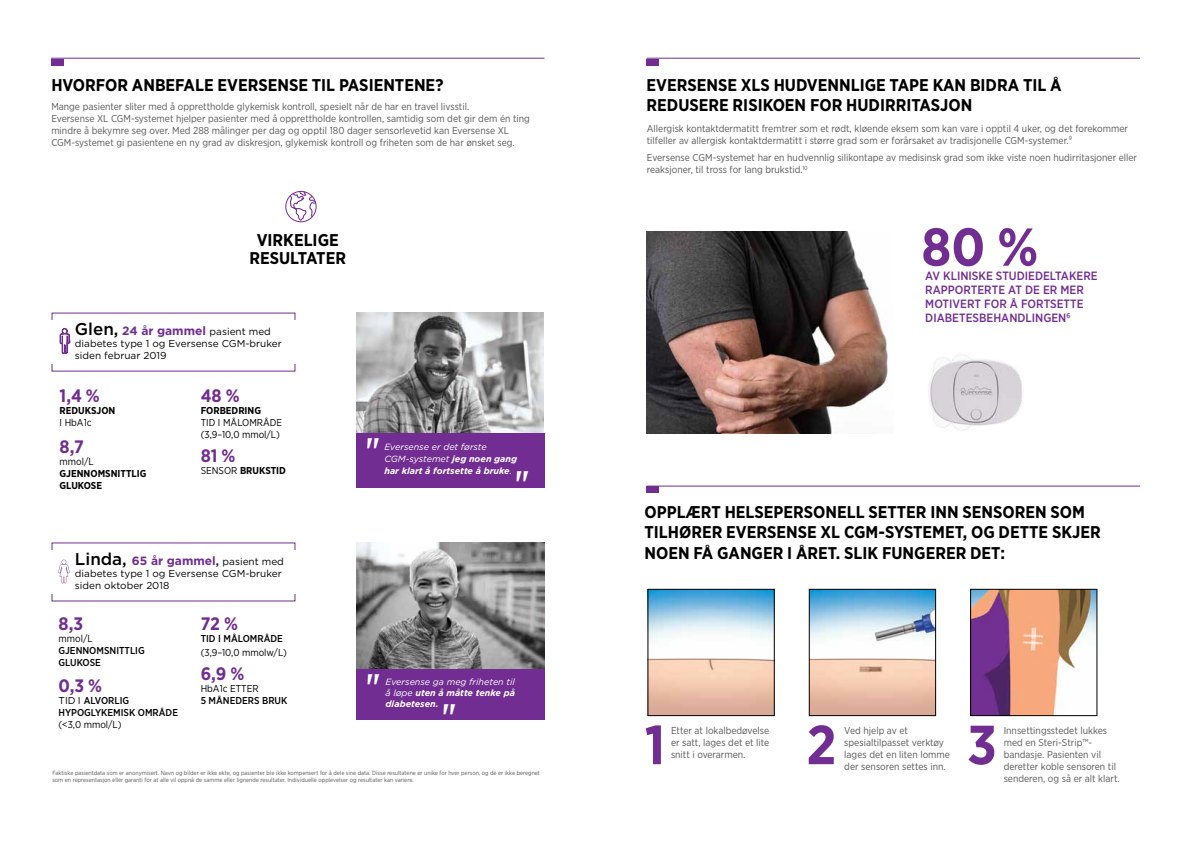
<style>
.page{position:relative;width:1191px;height:842px;background:#fff}
.page>*{position:absolute;margin:0;border:0;box-sizing:border-box;transform-origin:0 0}
.t1{font:700 55px "Gotham Narrow";color:#712d91}
.t2{font:700 53.2px "Gotham Narrow";color:#712d91}
.t3{font:500 34px "Gotham Narrow";color:#fff}
.t4{font:700 18px "Gotham Narrow";color:#712d91}
.t5{font:700 17px/20.4px "Gotham Narrow";color:#000}
.t6{font:500 12px/14px "Gotham Narrow";color:#712d91}
.t7{font:700 12px "Gotham";color:#712d91}
.t8{font:10px/12px "Gotham Narrow";color:#58595b}
.t9{font:10px/12px "Gotham";color:#000}
.t10{font:10px/12px "Gotham Narrow";color:#000}
.t11{font:500 10px/12px "Gotham Narrow";color:#000}
.t12{font:700 10px/12px "Gotham Narrow";color:#000}
.t13{font:italic 700 9px/12px "Gotham";color:#fff}
.t14{font:italic 9px/11px "Gotham";color:#fff;text-align:justify}
.t15{font:6px/7px "Gotham Narrow";color:#58595b}
.s1{font-weight:500;font-size:17px;color:#000}
.s2{font-weight:400;font-size:10px;color:#000}
.s3{font-weight:400}
.s4{font-weight:500;color:#000}
.s5{font-family:"Gotham";font-weight:400}
.s6{font-weight:700}
</style>
<div class="page">
<img style="left:356px;top:313px;width:187px;height:121px">
<div style="left:356px;top:434px;width:188px;height:54px;background:#712d91"></div>
<img style="left:356px;top:542px;width:188px;height:127px">
<div style="left:356px;top:669px;width:188px;height:50px;background:#712d91"></div>
<svg style="left:60px;top:328px;width:9px;height:25px"></svg>
<svg style="left:59px;top:560px;width:11px;height:23px"></svg>
<div style="left:285px;top:191px;width:31px;height:31px;border:1px solid #712d91;border-radius:50%"></div>
<svg style="left:290px;top:191px;width:26px;height:30px"></svg>
<hr style="left:646px;top:58px;width:494px;height:1px;background:#712d91">
<div style="left:646px;top:59px;width:13px;height:6px;background:#712d91"></div>
<img style="left:647px;top:232px;width:241px;height:201px">
<hr style="left:646px;top:486px;width:494px;height:1px;background:#712d91">
<div style="left:646px;top:487px;width:13px;height:6px;background:#712d91"></div>
<img style="left:649px;top:591px;width:123px;height:123px">
<div style="left:647px;top:589px;width:127px;height:127px;border:1px solid #000"></div>
<img style="left:811px;top:591px;width:123px;height:123px">
<div style="left:809px;top:589px;width:127px;height:127px;border:1px solid #000"></div>
<img style="left:972px;top:591px;width:123px;height:123px">
<div style="left:970px;top:589px;width:127px;height:127px;border:1px solid #000"></div>
<img style="left:928px;top:354px;width:94px;height:77px">
<hr style="left:51px;top:58px;width:493px;height:1px;background:#712d91">
<div style="left:51px;top:59px;width:13px;height:6px;background:#712d91"></div>
<h3 class="t5" style="left:51px;top:75px;width:393px">HVORFOR ANBEFALE EVERSENSE TIL PASIENTENE?</h3>
<p class="t8" style="left:51px;top:100px;width:480px">Mange pasienter sliter med å opprettholde glykemisk kontroll, spesielt når de har en travel livsstil.<br>Eversense XL CGM-systemet hjelper pasienter med å opprettholde kontrollen, samtidig som det gir dem én ting mindre å bekymre seg over. Med 288 målinger per dag og opptil 180 dager sensorlevetid kan Eversense XL CGM-systemet gi pasientene en ny grad av diskresjon, glykemisk kontroll og friheten som de har ønsket seg.</p>
<h3 class="t5" style="left:249px;top:230px;width:98px;line-height:18.6px;text-align:center">VIRKELIGE<br>RESULTATER</h3>
<p class="t7" style="left:75px;top:323px;width:197px"><span class="s1">Glen,</span> 24 år gammel <span class="s2">pasient med</span></p>
<p class="t9" style="left:75px;top:338px;width:208px">diabetes type 1 og Eversense CGM-bruker siden februar 2019</p>
<h3 class="t4" style="left:60px;top:384px;width:42px">1,4 %</h3>
<p class="t12" style="left:60px;top:405px;width:57px">REDUKSJON</p>
<p class="t10" style="left:60px;top:416px;width:34px">I HbA1c</p>
<h3 class="t4" style="left:60px;top:435px;width:26px">8,7</h3>
<p class="t10" style="left:60px;top:455px;width:36px">mmol/L</p>
<p class="t12" style="left:60px;top:467px;width:88px">GJENNOMSNITTLIG<br>GLUKOSE</p>
<h3 class="t4" style="left:201px;top:384px;width:40px">48 %</h3>
<p class="t12" style="left:201px;top:405px;width:62px">FORBEDRING</p>
<p class="t10" style="left:201px;top:416px;width:83px">TID I MÅLOMRÅDE (3,9–10,0 mmol/L)</p>
<h3 class="t4" style="left:201px;top:444px;width:36px">81 %</h3>
<p class="t12" style="left:201px;top:465px;width:87px"><span class="s3">SENSOR</span> BRUKSTID</p>
<p class="t7" style="left:75px;top:553px;width:210px"><span class="s1">Linda,</span> 65 år gammel<span class="s4">,</span> <span class="s2">pasient med</span></p>
<p class="t9" style="left:75px;top:568px;width:208px">diabetes type 1 og Eversense CGM-bruker siden oktober 2018</p>
<h3 class="t4" style="left:59px;top:612px;width:26px">8,3</h3>
<p class="t10" style="left:59px;top:632px;width:36px">mmol/L</p>
<p class="t11" style="left:59px;top:644px;width:88px">GJENNOMSNITTLIG<br>GLUKOSE</p>
<h3 class="t4" style="left:59px;top:674px;width:45px">0,3 %</h3>
<p class="t11" style="left:59px;top:695px;width:121px"><span class="s5">TID I</span> ALVORLIG<br>HYPOGLYKEMISK OMRÅDE</p>
<p class="t10" style="left:59px;top:719px;width:65px">(&lt;3,0 mmol/L)</p>
<h3 class="t4" style="left:201px;top:612px;width:39px">72 %</h3>
<p class="t11" style="left:201px;top:632px;width:84px">TID I MÅLOMRÅDE</p>
<p class="t10" style="left:201px;top:647px;width:88px">(3,9–10,0 mmolw/L)</p>
<h3 class="t4" style="left:201px;top:662px;width:45px">6,9 %</h3>
<p class="t10" style="left:201px;top:683px;width:59px">HbA1c ETTER</p>
<p class="t11" style="left:201px;top:695px;width:88px">5 MÅNEDERS BRUK</p>
<h3 class="t3" style="left:366px;top:429px;width:16px">"</h3>
<p class="t13" style="left:384px;top:441px;width:134px"><span class="s3">Eversense er det første<br>CGM-systemet</span> jeg noen gang har klart å fortsette å bruke<span class="s3">.</span></p>
<h3 class="t3" style="left:514px;top:462px;width:16px">"</h3>
<h3 class="t3" style="left:366px;top:665px;width:16px">"</h3>
<p class="t14" style="left:385px;top:676px;width:131px">Eversense ga meg friheten til å løpe <span class="s6">uten å måtte tenke på diabetesen.</span></p>
<h3 class="t3" style="left:442px;top:694px;width:16px">"</h3>
<p class="t15" style="left:52px;top:769px;width:489px">Faktiske pasientdata som er anonymisert. Navn og bilder er ikke ekte, og pasienter ble ikke kompensert for å dele sine data. Disse resultatene er unike for hver person, og de er ikke beregnet som en representasjon eller garanti for at alle vil oppnå de samme eller lignende resultater. Individuelle opplevelser og resultater kan variere.</p>
<h3 class="t5" style="left:646px;top:75px;width:416px">EVERSENSE XLS HUDVENNLIGE TAPE KAN BIDRA TIL Å<br>REDUSERE RISIKOEN FOR HUDIRRITASJON</h3>
<p class="t8" style="left:647px;top:122px;width:483px">Allergisk kontaktdermatitt fremtrer som et rødt, kløende eksem som kan vare i opptil 4 uker, og det forekommer tilfeller av allergisk kontaktdermatitt i større grad som er forårsaket av tradisjonelle CGM-systemer.<sup>9</sup></p>
<p class="t8" style="left:647px;top:152px;width:492px">Eversense CGM-systemet har en hudvennlig silikontape av medisinsk grad som ikke viste noen hudirritasjoner eller reaksjoner, til tross for lang brukstid.<sup>10</sup></p>
<h2 class="t2" style="left:921px;top:213px;width:118px">80 %</h2>
<p class="t6" style="left:925px;top:268px;width:174px">AV KLINISKE STUDIEDELTAKERE<br>RAPPORTERTE AT DE ER MER<br>MOTIVERT FOR Å FORTSETTE<br>DIABETESBEHANDLINGEN<sup>6</sup></p>
<h3 class="t5" style="left:644px;top:502px;width:458px">OPPLÆRT HELSEPERSONELL SETTER INN SENSOREN SOM<br>TILHØRER EVERSENSE XL CGM-SYSTEMET, OG DETTE SKJER<br>NOEN FÅ GANGER I ÅRET. SLIK FUNGERER DET:</h3>
<h1 class="t1" style="left:644px;top:709px;width:22px">1</h1>
<h1 class="t1" style="left:806px;top:709px;width:31px">2</h1>
<h1 class="t1" style="left:967px;top:709px;width:31px">3</h1>
<p class="t8" style="left:671px;top:724px;width:100px;text-align:justify">Etter at lokalbedøvelse er satt, lages det et lite snitt i overarmen.</p>
<p class="t8" style="left:844px;top:724px;width:107px">Ved hjelp av et spesialtilpasset verktøy lages det en liten lomme der sensoren settes inn.</p>
<p class="t8" style="left:1003px;top:724px;width:118px">Innsettingsstedet lukkes med en Steri-Strip™- bandasje. Pasienten vil deretter koble sensoren til senderen, og så er alt klart.</p>
</div>
